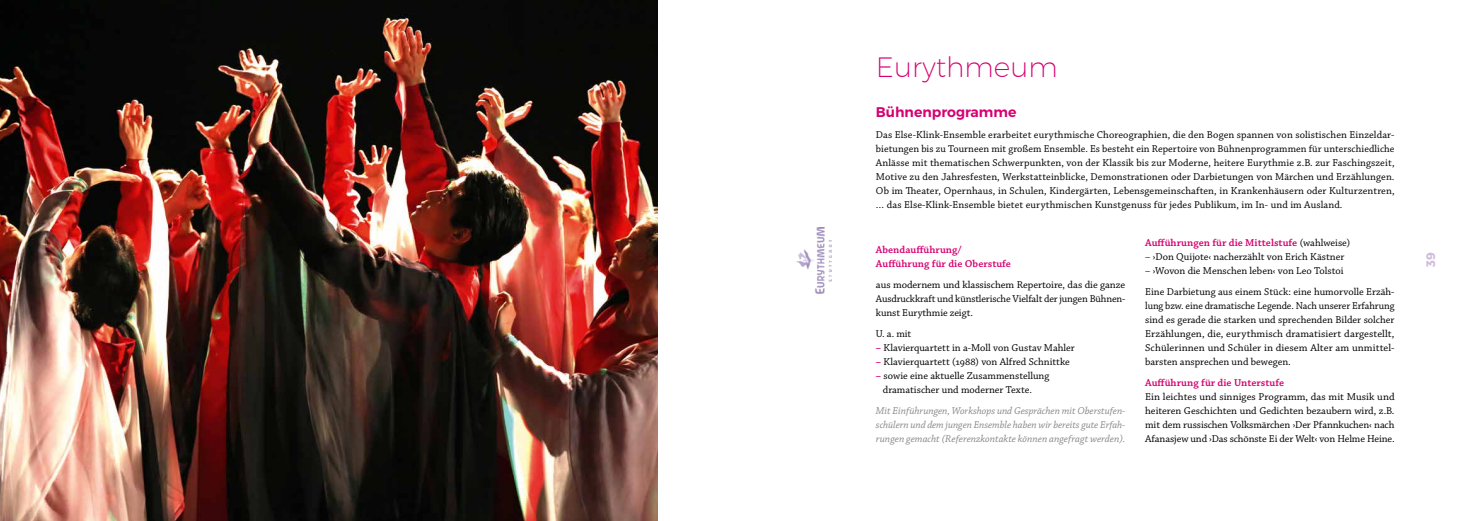
<style>
.page{position:relative;width:1474px;height:521px;background:#fff}
.page>*{position:absolute;margin:0;border:0;box-sizing:border-box;transform-origin:0 0}
.t1{font:200 28px "Montserrat";color:#d60071}
.t2{font:600 14px "Montserrat";color:#d60071}
.t3{font:700 12.25px "Montserrat";color:#cfbbdc}
.t4{font:10.5px/14px "Chaparral Pro";color:#000;text-align:justify}
.t5{font:italic 10.5px/14px "Chaparral Pro";color:#868786;text-align:justify}
.t6{font:10.5px/14px "Chaparral Pro Semibold Capt";color:#d60071}
.s1{font-family:"Chaparral Pro Semibold Capt";color:#d60071}
.s2{font-family:"Chaparral Pro";color:#000}
</style>
<div class="page">
<img style="left:796px;top:227px;width:35px;height:67px">
<img style="left:0;top:0;width:657px;height:521px">
<h1 class="t1" style="left:876px;top:50px;width:183px">Eurythmeum</h1>
<h2 class="t2" style="left:876px;top:103px;width:142px">Bühnenprogramme</h2>
<p class="t4" style="left:876px;top:128px;width:520px">Das Else-Klink-Ensemble erarbeitet eurythmische Choreographien, die den Bogen spannen von solistischen Einzeldar&shy;bietungen bis zu Tourneen mit großem Ensemble. Es besteht ein Repertoire von Bühnenprogrammen für unterschiedliche Anlässe mit thematischen Schwerpunkten, von der Klassik bis zur Moderne, heitere Eurythmie z.B. zur Faschingszeit, Motive zu den Jahresfesten, Werkstatteinblicke, Demonstrationen oder Darbietungen von Märchen und Erzählungen.<br>Ob im Theater, Opernhaus, in Schulen, Kindergärten, Lebensgemeinschaften, in Krankenhäusern oder Kulturzentren, … das Else-Klink-Ensemble bietet eurythmischen Kunstgenuss für jedes Publikum, im In- und im Ausland.</p>
<p class="t6" style="left:876px;top:242px;width:136px">Abendaufführung/<br>Aufführung für die Oberstufe</p>
<p class="t4" style="left:876px;top:278px;width:251px">aus modernem und klassischem Repertoire, das die ganze Ausdruckkraft und künstlerische Vielfalt der jungen Bühnen&shy;kunst Eurythmie zeigt.</p>
<p class="t4" style="left:876px;top:327px;width:37px">U. a. mit</p>
<p class="t4" style="left:876px;top:341px;width:200px"><span class="s1">–</span> Klavierquartett in a-Moll von Gustav Mahler</p>
<p class="t4" style="left:876px;top:355px;width:195px"><span class="s1">–</span> Klavierquartett (1988) von Alfred Schnittke</p>
<p class="t4" style="left:882px;top:369px;width:168px;text-indent:-7px"><span class="s1">–</span> sowie eine aktuelle Zusammenstellung dramatischer und moderner Texte.</p>
<p class="t5" style="left:876px;top:404px;width:251px">Mit Einführungen, Workshops und Gesprächen mit Oberstufen&shy;schülern und dem jungen Ensemble haben wir bereits gute Erfah&shy;rungen gemacht (Referenzkontakte können angefragt werden).</p>
<p class="t6" style="left:1145px;top:235px;width:207px">Aufführungen für die Mittelstufe <span class="s2">(wahlweise)</span></p>
<p class="t4" style="left:1145px;top:250px;width:200px"><span class="s1">–</span> ›Don Quijote‹ nacherzählt von Erich Kästner</p>
<p class="t4" style="left:1145px;top:260px;width:251px;line-height:21px"><span class="s1">–</span> ›Wovon die Menschen leben‹ von Leo Tolstoi<br>Eine Darbietung aus einem Stück: eine humorvolle Erzäh-</p>
<p class="t4" style="left:1145px;top:299px;width:251px">lung bzw. eine dramatische Legende. Nach unserer Erfahrung sind es gerade die starken und sprechenden Bilder solcher Erzählungen, die, eurythmisch dramatisiert dargestellt, Schülerinnen und Schüler in diesem Alter am unmittel&shy;barsten ansprechen und bewegen.</p>
<p class="t6" style="left:1145px;top:375px;width:140px">Aufführung für die Unterstufe</p>
<p class="t4" style="left:1145px;top:390px;width:251px">Ein leichtes und sinniges Programm, das mit Musik und heiteren Geschichten und Gedichten bezaubern wird, z.B. mit dem russischen Volksmärchen ›Der Pfannkuchen‹ nach Afanasjew und ›Das schönste Ei der Welt‹ von Helme Heine.</p>
<p class="t3" style="left:1423px;top:267px;width:16px;rotate:-90deg">39</p>
</div>
